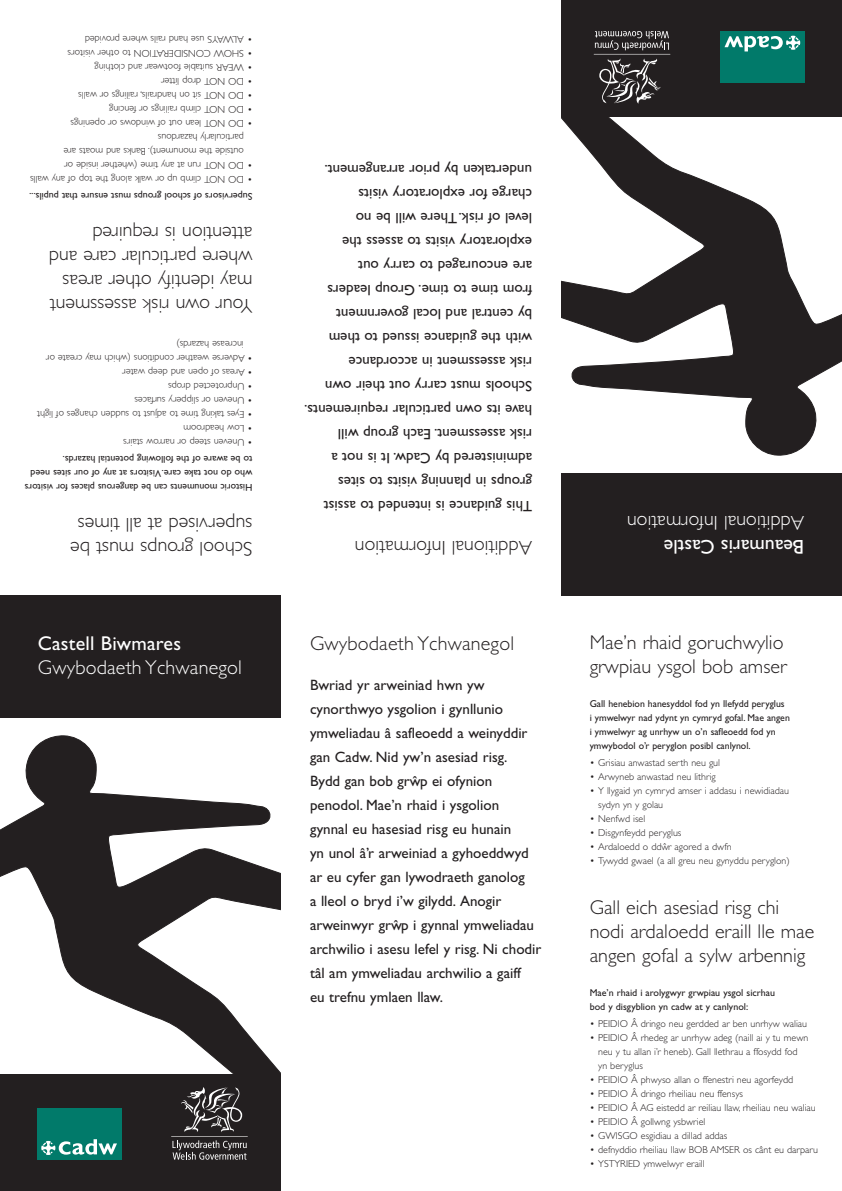
<style>
.page{position:relative;width:842px;height:1191px;background:#fff}
.page>*{position:absolute;margin:0;border:0;box-sizing:border-box;transform-origin:0 0}
.t1{font:300 20px/24px "Gill Sans";color:#231f20}
.t2{font:300 20px "Gill Sans";letter-spacing:.01em;color:#fff}
.t3{font:20px "Gill Sans";letter-spacing:.01em;color:#fff}
.t4{font:15px/24px "Gill Sans";color:#231f20}
.t5{font:300 10px/14px "Gill Sans";color:#231f20}
.t6{font:10px/14px "Gill Sans";color:#231f20}
</style>
<div class="page">
<svg style="left:0;top:735px;width:281px;height:338px"></svg>
<svg style="left:0;top:1008px;width:138px;height:65px"></svg>
<div style="left:0;top:1073px;width:281px;height:118px;background:#231f20"></div>
<div style="left:0;top:595px;width:281px;height:123px;background:#231f20"></div>
<svg style="left:561px;top:117px;width:281px;height:338px"></svg>
<svg style="left:704px;top:117px;width:138px;height:66px"></svg>
<div style="left:561px;top:0;width:281px;height:117px;background:#231f20"></div>
<div style="left:561px;top:473px;width:281px;height:122px;background:#231f20"></div>
<div style="left:37px;top:1108px;width:85px;height:51px;background:#017a6a"></div>
<svg style="left:41px;top:1139px;width:76px;height:16px"></svg>
<svg style="left:181px;top:1087px;width:61px;height:45px"></svg>
<svg style="left:172px;top:1140px;width:75px;height:19px"></svg>
<hr style="left:171px;top:1136px;width:77px;height:1px;background:#fff">
<div style="left:720px;top:31px;width:85px;height:51px;background:#017a6a"></div>
<svg style="left:724px;top:36px;width:76px;height:15px"></svg>
<svg style="left:599px;top:58px;width:61px;height:46px"></svg>
<svg style="left:595px;top:31px;width:74px;height:19px"></svg>
<hr style="left:594px;top:54px;width:76px;height:1px;background:#fff">
<p class="t5" style="left:252px;top:46px;width:169px;rotate:-180deg">• A WL SYA esu dnah s l i ar w ereh ded i vorp</p>
<p class="t5" style="left:252px;top:60px;width:186px;rotate:-180deg">• HS O W C O N DI S OI TARE N ot rehto srot i s i v</p>
<p class="t5" style="left:252px;top:74px;width:159px;rotate:-180deg">• W AE R e l bat i us wtoof rae dna gn i htol c</p>
<p class="t5" style="left:252px;top:88px;width:93px;rotate:-180deg">• D O N O T pord ret t i l</p>
<p class="t5" style="left:252px;top:102px;width:176px;rotate:-180deg">• D O N O T t i s no sgn i l i ar, s l i ardnah ro w s l l a</p>
<p class="t5" style="left:252px;top:116px;width:145px;rotate:-180deg">• D O N O T mi l c b sgn i l i ar ro gn i cne f</p>
<p class="t5" style="left:252px;top:130px;width:183px;rotate:-180deg">• D O N O T nae l t uo wf o wodn i s r o s gn i nepo</p>
<p class="t5" style="left:244px;top:172px;width:182px;text-align:justify;text-indent:-9px;rotate:-180deg">• D O N O T nur t a yna mi t e w( reht eh ed i sn i ro ed i s t uo eh t m muno s knaB. ) t ne dna m s t ao er a y l ra l uc i trap suodrazah</p>
<p class="t5" style="left:252px;top:186px;width:224px;rotate:-180deg">• D O N O T mi l c b pu ro w k l a gno l a eht pot ynaf o w s l l a</p>
<p class="t6" style="left:252px;top:203px;width:225px;rotate:-180deg">sros i vrepuS spuorgl oohcsf o m t su erusne t aht . . . s l i pup</p>
<h1 class="t1" style="left:252px;top:316px;width:205px;rotate:-180deg">r uoY wo n ks i r mssessa tne m ya yf i tnedi rehto saera w ereh ra l uc i trap erac dna<br>noi tnet ta s i der i uqer</h1>
<p class="t5" style="left:244px;top:365px;width:199px;text-indent:-9px;rotate:-180deg">• A esrevd w reht ae snoi t i dnoc w( hc i h m ya et aerc ro<br>esaercni )sdrazah</p>
<p class="t5" style="left:252px;top:379px;width:131px;rotate:-180deg">• A s ae r nepof o dna peed w r e t a</p>
<p class="t5" style="left:252px;top:393px;width:86px;rotate:-180deg">• U det cetorpn spord</p>
<p class="t5" style="left:252px;top:407px;width:119px;rotate:-180deg">• U neven ro yrepp i l s seca f rus</p>
<p class="t5" style="left:252px;top:421px;width:217px;rotate:-180deg">• seyE gn i ka t mi t e ot t su j da ot neddus segnahc t hg i l f o</p>
<p class="t5" style="left:252px;top:435px;width:71px;rotate:-180deg">• woL moor daeh</p>
<p class="t5" style="left:252px;top:449px;width:131px;rotate:-180deg">• U neven peet s ro wor ran s r i a t s</p>
<p class="t6" style="left:252px;top:493px;width:229px;rotate:-180deg">H c i rot s i m muno s tne nac eb suoregnad seca l p rof srot i s i v w oh od ton ekat V. erac srot i s i t a yna ruof o set i s deen<br>ot eb wa era ehtfo wol l of gn i . sdrazahl a i tnetop</p>
<h1 class="t1" style="left:252px;top:559px;width:184px;rotate:-180deg">spuorgl oohcS m t su eb<br>des i vrepus ta mi tl l a se</h1>
<h1 class="t3" style="left:38px;top:636px;width:145px">Castell Biwmares</h1>
<h1 class="t2" style="left:38px;top:660px;width:206px">Gwybodaeth Ychwanegol</h1>
<p class="t4" style="left:532px;top:517px;width:229px;rotate:-180deg">T s i h ecnad i ug s i dedne t n i ot t s i s sa<br>spuorg ni gninna lp st i s i v ot set i s<br>md a deret s i n i yb C wda t I . s i ton a<br>ks i r mssessa hcaE. tne puorg w l l i<br>evah st i wo n ra l uc i trap mer i uqer . stne s l oohcS m t su yrrac tuo r i eht wo n<br>ks i r mssessa tne n i ecnadrocca<br>w ht i eht ecnad i ug deus s i ot meht<br>yb dnal ar tnec mnrevogl aco l tne<br>mor f mi t e ot mi t G. e puor s redae l<br>era degaruocne ot yrrac tuo<br>yrotarol pxe st i s i v ot ssessa eht<br>T. ks i rfol eve l ereh w ebl l i on<br>egrahc rof yrotarol pxe s t i s i v<br>neka t rednu yb ro i rp megnarra . tne</p>
<h1 class="t1" style="left:532px;top:558px;width:179px;rotate:-180deg">A mrofnIl anoi t idd noi ta</h1>
<h1 class="t1" style="left:310px;top:633px;width:206px">Gwybodaeth Ychwanegol</h1>
<p class="t4" style="left:310px;top:674px;width:233px">Bwriad yr arweiniad hwn yw cynorthwyo ysgolion i gynllunio ymweliadau â safleoedd a weinyddir gan Cadw. Nid yw’n asesiad risg.<br>Bydd gan bob grwˆ p ei ofynion penodol. Mae’n rhaid i ysgolion<br>gynnal eu hasesiad risg eu hunain<br>yn unol â’r arweiniad a gyhoeddwyd ar eu cyfer gan lywodraeth ganolog<br>a lleol o bryd i’w gilydd. Anogir arweinwyr grwˆ p i gynnal ymweliadau archwilio i asesu lefel y risg. Ni chodir tâl am ymweliadau archwilio a gaiff<br>eu trefnu ymlaen llaw.</p>
<h1 class="t2" style="left:804px;top:531px;width:179px;rotate:-180deg">A mrofnIl anoi t idd noi ta</h1>
<h1 class="t3" style="left:804px;top:555px;width:142px;rotate:-180deg">muaeB s i ra C el tsa</h1>
<h1 class="t1" style="left:590px;top:632px;width:199px">Mae’n rhaid goruchwylio grwpiau ysgol bob amser</h1>
<p class="t6" style="left:590px;top:697px;width:202px">Gall henebion hanesyddol fod yn llefydd peryglus<br>i ymwelwyr nad ydynt yn cymryd gofal. Mae angen i ymwelwyr ag unrhyw un o’n safleoedd fod yn ymwybodol o’r peryglon posibl canlynol.</p>
<p class="t5" style="left:590px;top:756px;width:132px">• Grisiau anwastad serth neu gul</p>
<p class="t5" style="left:590px;top:770px;width:128px">• Arwyneb anwastad neu lithrig</p>
<p class="t5" style="left:598px;top:784px;width:192px;text-indent:-9px">• Y llygaid yn cymryd amser i addasu i newidiadau sydyn yn y golau</p>
<p class="t5" style="left:590px;top:812px;width:57px">• Nenfwd isel</p>
<p class="t5" style="left:590px;top:826px;width:93px">• Disgynfeydd peryglus</p>
<p class="t5" style="left:590px;top:840px;width:143px">• Ardaloedd o ddwˆ r agored a dwfn</p>
<p class="t5" style="left:590px;top:854px;width:202px">• Tywydd gwael (a all greu neu gynyddu peryglon)</p>
<h1 class="t1" style="left:590px;top:897px;width:226px">Gall eich asesiad risg chi nodi ardaloedd eraill lle mae angen gofal a sylw arbennig</h1>
<p class="t6" style="left:590px;top:986px;width:187px">Mae’n rhaid i arolygwyr grwpiau ysgol sicrhau bod y disgyblion yn cadw at y canlynol:</p>
<p class="t5" style="left:590px;top:1017px;width:219px">• PEIDIO Â dringo neu gerdded ar ben unrhyw waliau</p>
<p class="t5" style="left:598px;top:1031px;width:212px;text-indent:-9px">• PEIDIO Â rhedeg ar unrhyw adeg (naill ai y tu mewn neu y tu allan i’r heneb). Gall llethrau a ffosydd fod yn beryglus</p>
<p class="t5" style="left:590px;top:1073px;width:205px">• PEIDIO Â phwyso allan o ffenestri neu agorfeydd</p>
<p class="t5" style="left:590px;top:1087px;width:155px">• PEIDIO Â dringo rheiliau neu ffensys</p>
<p class="t5" style="left:590px;top:1101px;width:228px">• PEIDIO Â AG eistedd ar reiliau llaw, rheiliau neu waliau</p>
<p class="t5" style="left:590px;top:1115px;width:117px">• PEIDIO Â gollwng ysbwriel</p>
<p class="t5" style="left:590px;top:1129px;width:139px">• GWISGO esgidiau a dillad addas</p>
<p class="t5" style="left:590px;top:1143px;width:230px">• defnyddio rheiliau llaw BOB AMSER os cânt eu darparu</p>
<p class="t5" style="left:590px;top:1157px;width:117px">• YSTYRIED ymwelwyr eraill</p>
</div>
